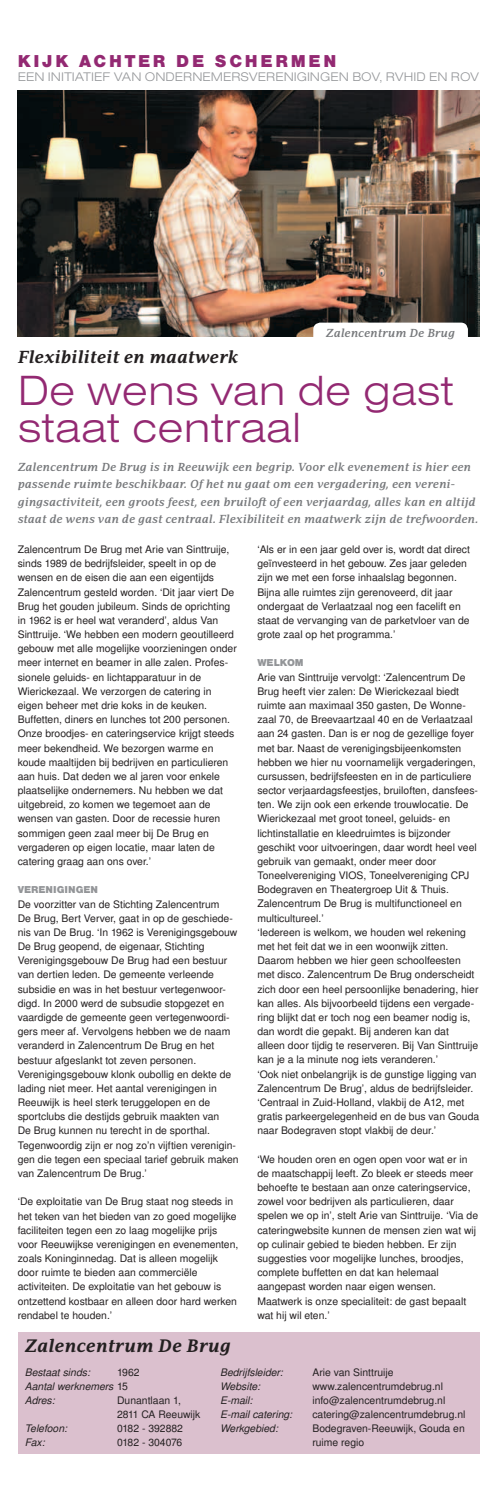
<style>
.page{position:relative;width:497px;height:1489px;background:#fff}
.page>*{position:absolute;margin:0;border:0;box-sizing:border-box;transform-origin:0 0}
.t1{font:300 expanded 43.75px/37.5px "Nimbus San T";color:#932972}
.t2{font:900 17.88px "Nimbus San T";letter-spacing:.15em;color:#932972}
.t3{font:italic 700 17.5px "PF Adamant Pro";color:#231f20}
.t4{font:italic 700 16.88px "PF Adamant Pro";color:#231f20}
.t5{font:300 expanded 12.88px "Nimbus San T";color:#939598}
.t6{font:italic 600 11.25px/17.5px "PF Adamant Pro";color:#76787b}
.t7{font:10.38px/14.1px "Nimbus San LGR";color:#231f20}
.t8{font:italic 10.38px/14.1px "Nimbus San LGR";color:#231f20}
.t9{font:900 10.38px "Nimbus San T";color:#939598}
.t10{font:10.38px "Nimbus San LGR";letter-spacing:-.02em;color:#231f20}
.s1{font-style:normal}
</style>
<div class="page">
<div style="left:18px;top:1331px;width:460px;height:122px;background:#dbc0ce"></div>
<img style="left:18px;top:90px;width:460px;height:247px">
<svg style="left:313px;top:322px;width:154px;height:15px"></svg>
<h2 class="t2" style="left:18px;top:50px;width:320px">KIJK ACHTER DE SCHERMEN</h2>
<p class="t5" style="left:18px;top:69px;width:443px">EEN INITIATIEF VAN ONDERNEMERSVERENIGINGEN BOV, RVHID EN ROV</p>
<p class="t6" style="left:325px;top:324px;width:130px">Zalencentrum De Brug</p>
<h3 class="t4" style="left:18px;top:347px;width:222px">Flexibiliteit en maatwerk</h3>
<h1 class="t1" style="left:18px;top:372px;width:437px">DE WENS VAN DE GAST<br>STAAT CENTRAAL</h1>
<p class="t6" style="left:18px;top:458px;width:461px">Zalencentrum De Brug is in Reeuwijk een begrip. Voor elk evenement is hier een passende ruimte beschikbaar. Of het nu gaat om een vergadering, een vereni&shy;gingsactiviteit, een groots feest, een bruiloft of een verjaardag, alles kan en altijd staat de wens van de gast centraal. Flexibiliteit en maatwerk zijn de trefwoorden.</p>
<p class="t7" style="left:18px;top:542px;width:220px">Zalencentrum De Brug met Arie van Sinttruije, sinds 1989 de bedrijfsleider, speelt in op de wensen en de eisen die aan een eigentijds Zalencentrum gesteld worden. ‘Dit jaar viert De Brug het gouden jubileum. Sinds de oprichting in 1962 is er heel wat veranderd’, aldus Van Sinttruije. ‘We hebben een modern geoutilleerd gebouw met alle mogelijke voorzieningen onder meer internet en beamer in alle zalen. Profes&shy;sionele geluids- en lichtapparatuur in de Wierickezaal. We verzorgen de catering in eigen beheer met drie koks in de keuken.<br>Buffetten, diners en lunches tot 200 personen.<br>Onze broodjes- en cateringservice krijgt steeds meer bekendheid. We bezorgen warme en koude maaltijden bij bedrijven en particulieren aan huis. Dat deden we al jaren voor enkele plaatselijke ondernemers. Nu hebben we dat uitgebreid, zo komen we tegemoet aan de wensen van gasten. Door de recessie huren sommigen geen zaal meer bij De Brug en vergaderen op eigen locatie, maar laten de catering graag aan ons over.’</p>
<p class="t9" style="left:18px;top:884px;width:82px">VERENIGINGEN</p>
<p class="t7" style="left:18px;top:896px;width:222px">De voorzitter van de Stichting Zalencentrum<br>De Brug, Bert Verver, gaat in op de geschiede&shy;nis van De Brug. ‘In 1962 is Verenigingsgebouw De Brug geopend, de eigenaar, Stichting Verenigingsgebouw De Brug had een bestuur van dertien leden. De gemeente verleende subsidie en was in het bestuur vertegenwoor&shy;digd. In 2000 werd de subsudie stopgezet en vaardigde de gemeente geen vertegenwoordi&shy;gers meer af. Vervolgens hebben we de naam veranderd in Zalencentrum De Brug en het bestuur afgeslankt tot zeven personen.<br>Verenigingsgebouw klonk oubollig en dekte de lading niet meer. Het aantal verenigingen in Reeuwijk is heel sterk teruggelopen en de sportclubs die destijds gebruik maakten van<br>De Brug kunnen nu terecht in de sporthal.<br>Tegenwoordig zijn er nog zo’n vijftien verenigin&shy;gen die tegen een speciaal tarief gebruik maken van Zalencentrum De Brug.’</p>
<p class="t7" style="left:18px;top:1194px;width:222px">‘De exploitatie van De Brug staat nog steeds in het teken van het bieden van zo goed mogelijke faciliteiten tegen een zo laag mogelijke prijs voor Reeuwijkse verenigingen en evenementen, zoals Koninginnedag. Dat is alleen mogelijk door ruimte te bieden aan commerciële activiteiten. De exploitatie van het gebouw is ontzettend kostbaar en alleen door hard werken rendabel te houden.’</p>
<p class="t7" style="left:257px;top:542px;width:214px">‘Als er in een jaar geld over is, wordt dat direct geïnvesteerd in het gebouw. Zes jaar geleden zijn we met een forse inhaalslag begonnen.<br>Bijna alle ruimtes zijn gerenoveerd, dit jaar ondergaat de Verlaatzaal nog een facelift en staat de vervanging van de parketvloer van de grote zaal op het programma.’</p>
<p class="t9" style="left:257px;top:657px;width:48px">WELKOM</p>
<p class="t7" style="left:257px;top:669px;width:223px">Arie van Sinttruije vervolgt: ‘Zalencentrum De Brug heeft vier zalen: De Wierickezaal biedt ruimte aan maximaal 350 gasten, De Wonne&shy;zaal 70, de Breevaartzaal 40 en de Verlaatzaal aan 24 gasten. Dan is er nog de gezellige foyer met bar. Naast de verenigingsbijeenkomsten hebben we hier nu voornamelijk vergaderingen, cursussen, bedrijfsfeesten en in de particuliere sector verjaardagsfeestjes, bruiloften, dansfees&shy;ten. We zijn ook een erkende trouwlocatie. De Wierickezaal met groot toneel, geluids- en lichtinstallatie en kleedruimtes is bijzonder geschikt voor uitvoeringen, daar wordt heel veel gebruik van gemaakt, onder meer door Toneelvereniging VIOS, Toneelvereniging CPJ Bodegraven en Theatergroep Uit &amp; Thuis.<br>Zalencentrum De Brug is multifunctioneel en multicultureel.’<br>‘Iedereen is welkom, we houden wel rekening met het feit dat we in een woonwijk zitten.<br>Daarom hebben we hier geen schoolfeesten met disco. Zalencentrum De Brug onderscheidt zich door een heel persoonlijke benadering, hier kan alles. Als bijvoorbeeld tijdens een vergade&shy;ring blijkt dat er toch nog een beamer nodig is, dan wordt die gepakt. Bij anderen kan dat alleen door tijdig te reserveren. Bij Van Sinttruije kan je a la minute nog iets veranderen.’<br>‘Ook niet onbelangrijk is de gunstige ligging van Zalencentrum De Brug’, aldus de bedrijfsleider. ‘Centraal in Zuid-Holland, vlakbij de A12, met gratis parkeergelegenheid en de bus van Gouda naar Bodegraven stopt vlakbij de deur.’</p>
<p class="t7" style="left:257px;top:1151px;width:222px">‘We houden oren en ogen open voor wat er in de maatschappij leeft. Zo bleek er steeds meer behoefte te bestaan aan onze cateringservice, zowel voor bedrijven als particulieren, daar spelen we op in’, stelt Arie van Sinttruije. ‘Via de cateringwebsite kunnen de mensen zien wat wij op culinair gebied te bieden hebben. Er zijn suggesties voor mogelijke lunches, broodjes, complete buffetten en dat kan helemaal aangepast worden naar eigen wensen.<br>Maatwerk is onze specialiteit: de gast bepaalt wat hij wil eten.’</p>
<h3 class="t3" style="left:25px;top:1335px;width:207px">Zalencentrum De Brug</h3>
<p class="t8" style="left:25px;top:1364px;width:66px">Bestaat sinds:</p>
<p class="t8" style="left:220px;top:1364px;width:64px">Bedrijfsleider:</p>
<p class="t7" style="left:312px;top:1364px;width:83px">Arie van Sinttruije</p>
<p class="t8" style="left:220px;top:1378px;width:41px">Website:</p>
<p class="t7" style="left:312px;top:1378px;width:132px">www.zalencentrumdebrug.nl</p>
<p class="t8" style="left:220px;top:1392px;width:34px">E-mail:</p>
<p class="t7" style="left:312px;top:1392px;width:134px">info@zalencentrumdebrug.nl</p>
<p class="t8" style="left:220px;top:1407px;width:73px">E-mail catering:</p>
<p class="t7" style="left:312px;top:1407px;width:154px">catering@zalencentrumdebrug.nl</p>
<p class="t8" style="left:220px;top:1421px;width:59px">Werkgebied:</p>
<p class="t7" style="left:312px;top:1421px;width:154px">Bodegraven-Reeuwijk, Gouda en ruime regio</p>
<p class="t8" style="left:25px;top:1364px;width:116px;text-indent:92px"><span class="s1">1962<br></span>Aantal werknemers <span class="s1">15<br></span>Adres:</p>
<p class="t7" style="left:117px;top:1392px;width:85px">Dunantlaan 1,<br>2811 CA Reeuwijk</p>
<p class="t8" style="left:25px;top:1421px;width:44px">Telefoon:</p>
<p class="t7" style="left:117px;top:1421px;width:67px">0182 - 392882</p>
<p class="t8" style="left:25px;top:1435px;width:21px">Fax:</p>
<p class="t10" style="left:117px;top:1436px;width:66px">0182 - 304076</p>
</div>
